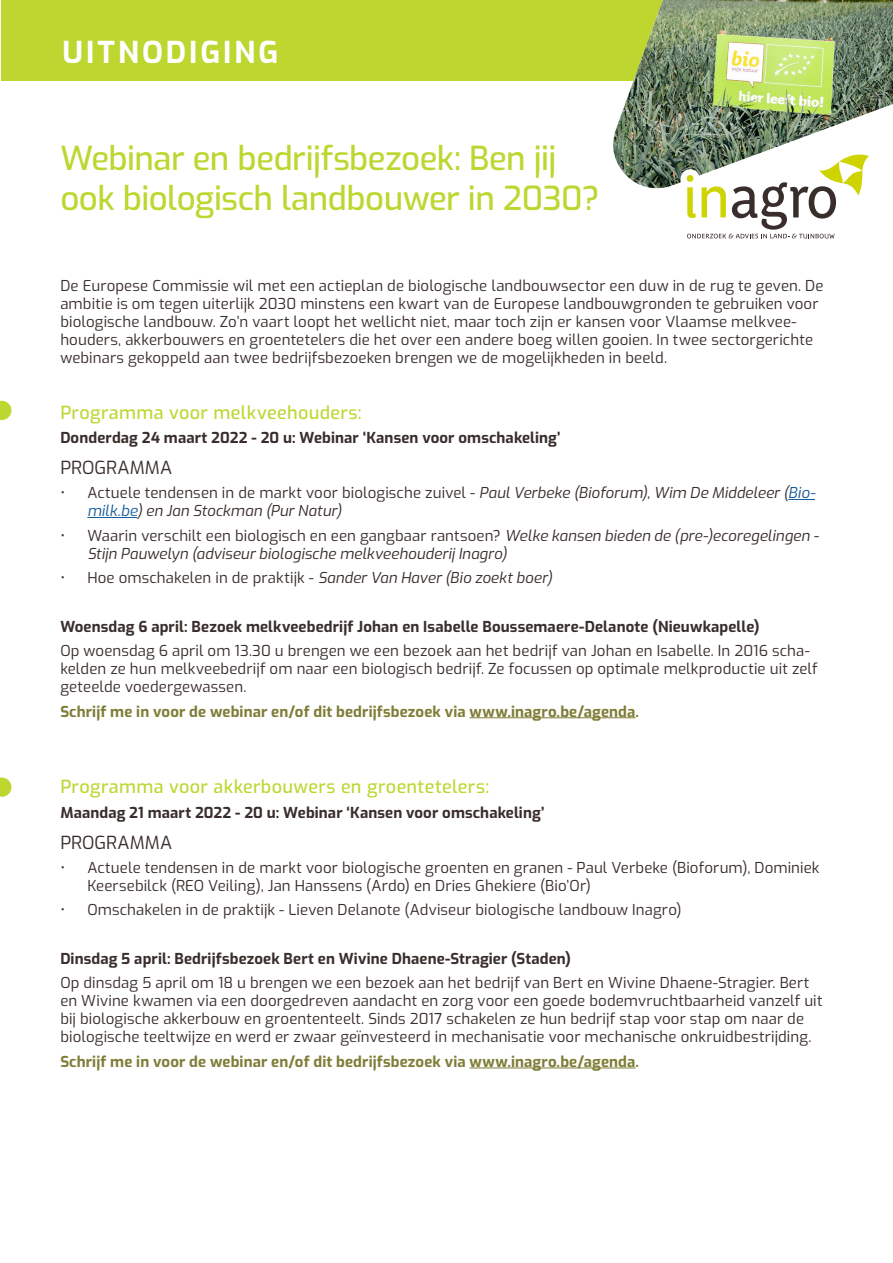
<style>
.page{position:relative;width:893px;height:1263px;background:#fff}
.page>*{position:absolute;margin:0;border:0;box-sizing:border-box;transform-origin:0 0}
.t1{font:500 33px/39.6px "Exo";letter-spacing:-.015em;color:#bed630}
.t2{font:700 30px "Exo";letter-spacing:.1em;color:#fff}
.Bodytext{font:500 18px "Exo";letter-spacing:.02em;color:#bed630}
.Rubriekstitel_A{font:500 18px "Exo";letter-spacing:.02em;color:#bed630}
.Bodytext-2{font:18px "Exo";color:#392e2c}
.Bodytext-3{font:15px/18px "Exo";letter-spacing:.01em;color:#392e2c}
.t3{font:italic 15px/18px "Exo";letter-spacing:.005em;color:#392e2c}
.Rubriekstitel_A-2{font:700 15px "Exo";letter-spacing:.01em;color:#392e2c}
.Bodytext-4{font:700 15px "Exo";letter-spacing:.01em;color:#7f7d37}
.Bodytext-5{font:700 15px "Exo";letter-spacing:.01em;color:#392e2c}
.s1{font-style:normal}
.s2{color:#175d9e}
.s3{font-style:italic}
</style>
<div class="page">
<div style="left:1px;top:0;width:720px;height:81px;background:#bed630"></div>
<svg style="left:788px;top:499px;width:27px;height:1px"></svg>
<hr style="left:87px;top:517px;width:50px;height:1px;background:#175d9e">
<hr style="left:469px;top:717px;width:167px;height:1px;background:#7f7d37">
<hr style="left:469px;top:1067px;width:167px;height:1px;background:#7f7d37">
<svg style="left:0;top:401px;width:11px;height:19px"></svg>
<svg style="left:0;top:777px;width:11px;height:20px"></svg>
<img style="left:613px;top:0;width:280px;height:188px">
<svg style="left:687px;top:155px;width:182px;height:83px"></svg>
<p class="t2" style="left:62px;top:29px;width:217px">UITNODIGING</p>
<p class="t1" style="left:60px;top:136px;width:541px">Webinar en bedrijfsbezoek: Ben jij ook biologisch landbouwer in 2030?</p>
<p class="Bodytext-3" style="left:60px;top:276px;width:765px">De Europese Commissie wil met een actieplan de biologische landbouwsector een duw in de rug te geven. De ambitie is om tegen uiterlijk 2030 minstens een kwart van de Europese landbouwgronden te gebruiken voor biologische landbouw. Zo’n vaart loopt het wellicht niet, maar toch zijn er kansen voor Vlaamse melkvee&shy;houders, akkerbouwers en groentetelers die het over een andere boeg willen gooien. In twee sectorgerichte webinars gekoppeld aan twee bedrijfsbezoeken brengen we de mogelijkheden in beeld.</p>
<p class="Rubriekstitel_A" style="left:60px;top:399px;width:303px">Programma voor melkveehouders:</p>
<p class="Rubriekstitel_A-2" style="left:60px;top:426px;width:502px">Donderdag 24 maart 2022 - 20 u: Webinar ‘Kansen voor omschakeling’</p>
<p class="Bodytext-2" style="left:60px;top:454px;width:114px">PROGRAMMA</p>
<p class="t3" style="left:87px;top:483px;width:730px;text-indent:-27px"><span class="s1">• Actuele tendensen in de markt voor biologische zuivel -</span> Paul Verbeke (Bioforum), Wim De Middeleer (<span class="s2">Bio&shy;milk.be</span>) en Jan Stockman (Pur Natur)</p>
<p class="t3" style="left:87px;top:525px;width:733px;text-indent:-27px"><span class="s1">• Waarin verschilt een biologisch en een gangbaar rantsoen?</span> Welke kansen bieden de (pre-)ecoregelingen -<br>Stijn Pauwelyn (adviseur biologische melkveehouderij Inagro)</p>
<p class="Bodytext-3" style="left:60px;top:568px;width:493px">• Hoe omschakelen in de praktijk - <span class="s3">Sander Van Haver (Bio zoekt boer)</span></p>
<p class="Rubriekstitel_A-2" style="left:60px;top:615px;width:701px">Woensdag 6 april: Bezoek melkveebedrijf Johan en Isabelle Boussemaere-Delanote (Nieuwkapelle)</p>
<p class="Bodytext-3" style="left:60px;top:641px;width:759px">Op woensdag 6 april om 13.30 u brengen we een bezoek aan het bedrijf van Johan en Isabelle. In 2016 scha&shy;kelden ze hun melkveebedrijf om naar een biologisch bedrijf. Ze focussen op optimale melkproductie uit zelf geteelde voedergewassen.</p>
<p class="Bodytext-4" style="left:60px;top:700px;width:580px">Schrijf me in voor de webinar en/of dit bedrijfsbezoek via www.inagro.be/agenda.</p>
<p class="Bodytext" style="left:60px;top:773px;width:430px">Programma voor akkerbouwers en groentetelers:</p>
<p class="Bodytext-5" style="left:60px;top:801px;width:486px">Maandag 21 maart 2022 - 20 u: Webinar ‘Kansen voor omschakeling’</p>
<p class="Bodytext-2" style="left:60px;top:829px;width:114px">PROGRAMMA</p>
<p class="Bodytext-3" style="left:87px;top:858px;width:734px;text-indent:-27px">• Actuele tendensen in de markt voor biologische groenten en granen - Paul Verbeke (Bioforum), Dominiek<br>Keersebilck (REO Veiling), Jan Hanssens (Ardo) en Dries Ghekiere (Bio’Or)</p>
<p class="Bodytext-3" style="left:60px;top:900px;width:623px">• Omschakelen in de praktijk - Lieven Delanote (Adviseur biologische landbouw Inagro)</p>
<p class="Bodytext-5" style="left:60px;top:947px;width:512px">Dinsdag 5 april: Bedrijfsbezoek Bert en Wivine Dhaene-Stragier (Staden)</p>
<p class="Bodytext-3" style="left:60px;top:973px;width:764px">Op dinsdag 5 april om 18 u brengen we een bezoek aan het bedrijf van Bert en Wivine Dhaene-Stragier. Bert en Wivine kwamen via een doorgedreven aandacht en zorg voor een goede bodemvruchtbaarheid vanzelf uit bij biologische akkerbouw en groententeelt. Sinds 2017 schakelen ze hun bedrijf stap voor stap om naar de biologische teeltwijze en werd er zwaar geïnvesteerd in mechanisatie voor mechanische onkruidbestrijding.</p>
<p class="Bodytext-4" style="left:60px;top:1050px;width:580px">Schrijf me in voor de webinar en/of dit bedrijfsbezoek via www.inagro.be/agenda.</p>
</div>
